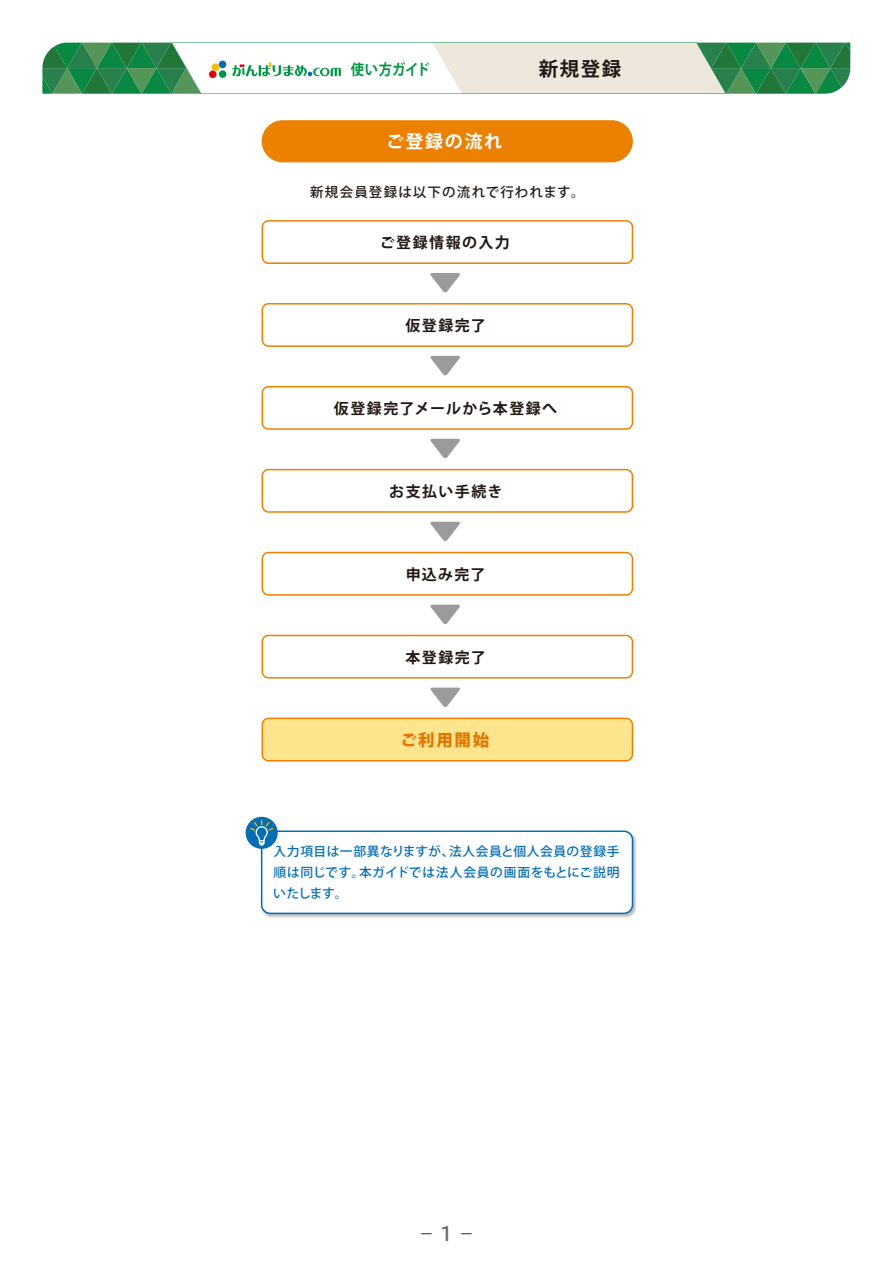
<style>
.page{position:relative;width:893px;height:1263px;background:#fff}
.page>*{position:absolute;margin:0;border:0;box-sizing:border-box;transform-origin:0 0}
.t1{font:700 19.5px "Koz Go Pr 6 N";color:#231815}
.t2{font:19.5px "Hiragino UD Sans R Std N W5";color:#656464}
.t3{font:700 18px "Koz Go Pr 6 N";letter-spacing:.09em;color:#fff}
.t4{font:800 16.5px "Koz Go Pr 6 N";letter-spacing:.1em;color:#e37600}
.t5{font:700 15px "Koz Go Pr 6 N";letter-spacing:.09em;color:#231815}
.t6{font:700 15px "Koz Go Pr 6 N";color:#009544;scale:.89 1}
.t7{font:500 13.5px "Koz Go Pr 6 N";letter-spacing:.08em;color:#231815}
.t8{font:500 12.75px/21px "Koz Go Pr 6 N";letter-spacing:.045em;color:#036eb4;text-align:justify}
</style>
<div class="page">
<svg style="left:42px;top:42px;width:808px;height:52px"></svg>
<div style="left:209px;top:70px;width:8px;height:8px;background:#e20012;border-radius:50%"></div>
<div style="left:212px;top:63px;width:7px;height:8px;background:#f6bb00;border-radius:50%"></div>
<div style="left:219px;top:61px;width:7px;height:7px;background:#036eb4;border-radius:50%"></div>
<div style="left:219px;top:70px;width:7px;height:8px;background:#009544;border-radius:50%"></div>
<div style="left:262px;top:120px;width:371px;height:42px;background:#ec8000;border-radius:21px"></div>
<img style="left:260px;top:833px;width:377px;height:85px">
<div style="left:262px;top:831px;width:370px;height:82px;background:#fff;border-radius:9px"></div>
<div style="left:261px;top:830px;width:372px;height:84px;border:2px solid #036eb4;border-radius:9px"></div>
<svg style="left:246px;top:817px;width:32px;height:32px"></svg>
<svg style="left:249px;top:821px;width:25px;height:25px"></svg>
<svg style="left:262px;top:220px;width:371px;height:44px"></svg>
<svg style="left:430px;top:273px;width:30px;height:20px"></svg>
<svg style="left:262px;top:303px;width:371px;height:44px"></svg>
<svg style="left:430px;top:356px;width:30px;height:20px"></svg>
<svg style="left:262px;top:386px;width:371px;height:44px"></svg>
<svg style="left:430px;top:439px;width:30px;height:20px"></svg>
<svg style="left:262px;top:469px;width:371px;height:44px"></svg>
<svg style="left:430px;top:522px;width:30px;height:19px"></svg>
<svg style="left:262px;top:552px;width:371px;height:44px"></svg>
<svg style="left:430px;top:605px;width:30px;height:19px"></svg>
<svg style="left:262px;top:635px;width:371px;height:44px"></svg>
<svg style="left:430px;top:687px;width:30px;height:20px"></svg>
<svg style="left:262px;top:718px;width:371px;height:43px;background:#fdde86"></svg>
<p class="t6" style="left:351px;top:61px;width:90px">使い方ガイド</p>
<h1 class="t1" style="left:539px;top:58px;width:84px">新規登録</h1>
<h2 class="t3" style="left:386px;top:131px;width:118px">ご登録の流れ</h2>
<p class="t7" style="left:310px;top:185px;width:276px">新規会員登録は以下の流れで行われます。</p>
<p class="t5" style="left:380px;top:234px;width:131px">ご登録情報の入力</p>
<p class="t5" style="left:405px;top:317px;width:82px">仮登録完了</p>
<p class="t5" style="left:334px;top:400px;width:225px">仮登録完了メールから本登録へ</p>
<p class="t5" style="left:389px;top:483px;width:115px">お支払い手続き</p>
<p class="t5" style="left:406px;top:566px;width:81px">申込み完了</p>
<p class="t5" style="left:405px;top:649px;width:82px">本登録完了</p>
<p class="t4" style="left:400px;top:730px;width:90px">ご利用開始</p>
<p class="t8" style="left:273px;top:841px;width:348px">入力項目は一部異なりますが、法人会員と個人会員の登録手順は同じです。本ガイドでは法人会員の画面をもとにご説明いたします。</p>
<h1 class="t2" style="left:417px;top:1219px;width:61px">－ 1 －</h1>
</div>
